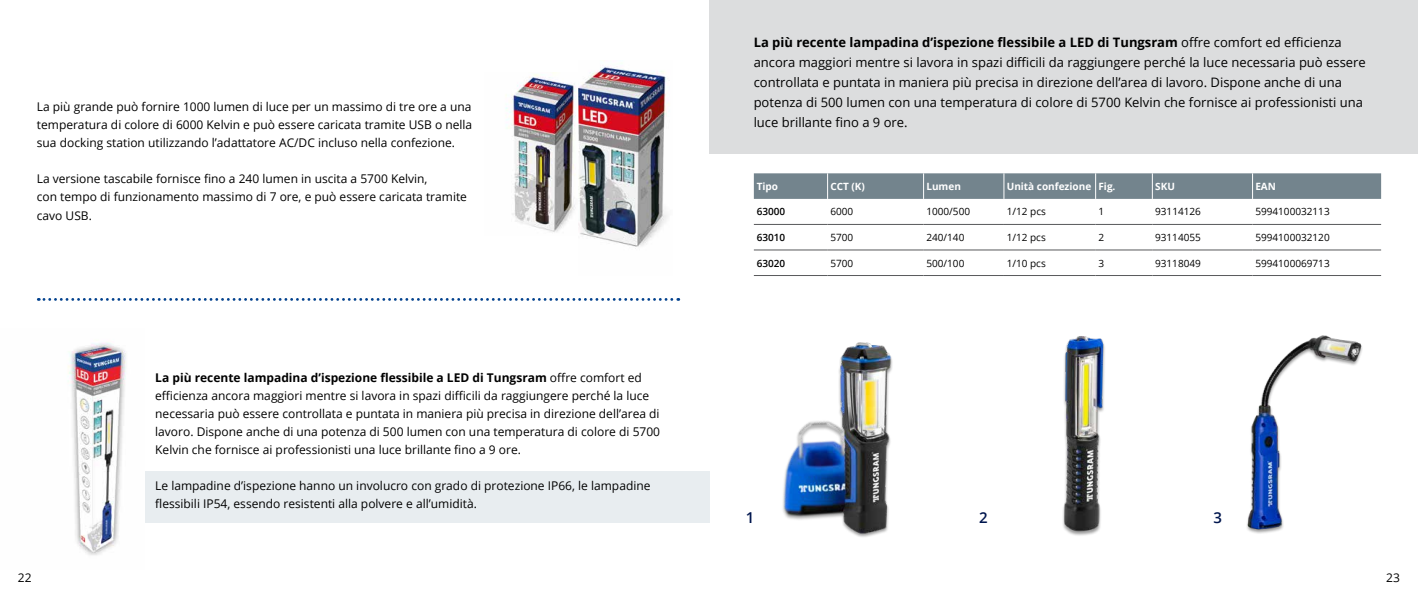
<style>
.page{position:relative;width:1418px;height:596px;background:#fff}
.page>*{position:absolute;margin:0;border:0;box-sizing:border-box;transform-origin:0 0}
.t1{font:600 15px "Open Sans";color:#00164e}
.t2{font:13px/20px "Open Sans";color:#000}
.t3{font:12px/18px "Open Sans";color:#000}
.t4{font:10px "Open Sans";color:#000}
.t5{font:700 10px "Open Sans";color:#fff}
.t6{font:600 10px "Open Sans";color:#000}
.s1{font-weight:700}
</style>
<div class="page">
<div style="left:0;top:471px;width:709px;height:51px;background:#e8edf0"></div>
<div style="left:709px;top:0;width:708px;height:154px;background:#dcddde"></div>
<img style="left:505px;top:72px;width:71px;height:160px">
<img style="left:578px;top:66px;width:92px;height:183px">
<img style="left:0;top:342px;width:145px;height:213px">
<hr style="left:754px;top:224px;width:73px;height:1px;background:#58595b">
<hr style="left:827px;top:224px;width:96px;height:1px;background:#58595b">
<hr style="left:923px;top:224px;width:80px;height:1px;background:#58595b">
<hr style="left:1003px;top:224px;width:92px;height:1px;background:#58595b">
<hr style="left:1095px;top:224px;width:57px;height:1px;background:#58595b">
<hr style="left:1152px;top:224px;width:100px;height:1px;background:#58595b">
<hr style="left:1252px;top:224px;width:128px;height:1px;background:#58595b">
<hr style="left:754px;top:249px;width:73px;height:1px;background:#58595b">
<hr style="left:827px;top:249px;width:96px;height:1px;background:#58595b">
<hr style="left:923px;top:249px;width:80px;height:1px;background:#58595b">
<hr style="left:1003px;top:249px;width:92px;height:1px;background:#58595b">
<hr style="left:1095px;top:249px;width:57px;height:1px;background:#58595b">
<hr style="left:1152px;top:249px;width:100px;height:1px;background:#58595b">
<hr style="left:1252px;top:249px;width:128px;height:1px;background:#58595b">
<hr style="left:754px;top:275px;width:73px;height:1px;background:#58595b">
<hr style="left:827px;top:275px;width:96px;height:1px;background:#58595b">
<hr style="left:923px;top:275px;width:80px;height:1px;background:#58595b">
<hr style="left:1003px;top:275px;width:92px;height:1px;background:#58595b">
<hr style="left:1095px;top:275px;width:57px;height:1px;background:#58595b">
<hr style="left:1152px;top:275px;width:100px;height:1px;background:#58595b">
<hr style="left:1252px;top:275px;width:128px;height:1px;background:#58595b">
<svg style="left:754px;top:173px;width:626px;height:26px;background:#76878f"></svg>
<img style="left:783px;top:342px;width:110px;height:195px">
<img style="left:1063px;top:336px;width:42px;height:197px">
<img style="left:1247px;top:335px;width:115px;height:199px">
<svg style="left:38px;top:298px;width:640px;height:2px"></svg>
<p class="t2" style="left:753px;top:32px;width:613px"><span class="s1">La più recente lampadina d’ispezione flessibile a LED di Tungsram</span> offre comfort ed efficienza ancora maggiori mentre si lavora in spazi difficili da raggiungere perché la luce necessaria può essere controllata e puntata in maniera più precisa in direzione dell’area di lavoro. Dispone anche di una potenza di 500 lumen con una temperatura di colore di 5700 Kelvin che fornisce ai professionisti una luce brillante fino a 9 ore.</p>
<p class="t3" style="left:37px;top:98px;width:437px;text-align:justify">La più grande può fornire 1000 lumen di luce per un massimo di tre ore a una temperatura di colore di 6000 Kelvin e può essere caricata tramite USB o nella sua docking station utilizzando l’adattatore AC/DC incluso nella confezione.</p>
<p class="t3" style="left:37px;top:170px;width:431px">La versione tascabile fornisce fino a 240 lumen in uscita a 5700 Kelvin,<br>con tempo di funzionamento massimo di 7 ore, e può essere caricata tramite cavo USB.</p>
<p class="t5" style="left:756px;top:179px;width:23px">Tipo</p>
<p class="t5" style="left:830px;top:179px;width:36px">CCT (K)</p>
<p class="t5" style="left:926px;top:179px;width:36px">Lumen</p>
<p class="t5" style="left:1006px;top:179px;width:110px">Unità confezione Fig.</p>
<p class="t5" style="left:1155px;top:179px;width:21px">SKU</p>
<p class="t5" style="left:1255px;top:179px;width:22px">EAN</p>
<p class="t6" style="left:756px;top:205px;width:30px">63000</p>
<p class="t4" style="left:830px;top:205px;width:24px">6000</p>
<p class="t4" style="left:926px;top:205px;width:45px">1000/500</p>
<p class="t4" style="left:1006px;top:205px;width:41px">1/12 pcs</p>
<p class="t4" style="left:1098px;top:205px;width:7px">1</p>
<p class="t4" style="left:1155px;top:205px;width:47px">93114126</p>
<p class="t4" style="left:1255px;top:205px;width:76px">5994100032113</p>
<p class="t6" style="left:756px;top:230px;width:30px">63010</p>
<p class="t4" style="left:830px;top:230px;width:24px">5700</p>
<p class="t4" style="left:926px;top:230px;width:39px">240/140</p>
<p class="t4" style="left:1006px;top:230px;width:41px">1/12 pcs</p>
<p class="t4" style="left:1098px;top:230px;width:7px">2</p>
<p class="t4" style="left:1155px;top:230px;width:47px">93114055</p>
<p class="t4" style="left:1255px;top:230px;width:76px">5994100032120</p>
<p class="t6" style="left:756px;top:256px;width:30px">63020</p>
<p class="t4" style="left:830px;top:256px;width:24px">5700</p>
<p class="t4" style="left:926px;top:256px;width:39px">500/100</p>
<p class="t4" style="left:1006px;top:256px;width:41px">1/10 pcs</p>
<p class="t4" style="left:1098px;top:256px;width:7px">3</p>
<p class="t4" style="left:1155px;top:256px;width:47px">93118049</p>
<p class="t4" style="left:1255px;top:256px;width:76px">5994100069713</p>
<p class="t3" style="left:155px;top:368px;width:506px"><span class="s1">La più recente lampadina d’ispezione flessibile a LED di Tungsram</span> offre comfort ed efficienza ancora maggiori mentre si lavora in spazi difficili da raggiungere perché la luce necessaria può essere controllata e puntata in maniera più precisa in direzione dell’area di lavoro. Dispone anche di una potenza di 500 lumen con una temperatura di colore di 5700<br>Kelvin che fornisce ai professionisti una luce brillante fino a 9 ore.</p>
<p class="t3" style="left:155px;top:476px;width:497px">Le lampadine d’ispezione hanno un involucro con grado di protezione IP66, le lampadine flessibili IP54, essendo resistenti alla polvere e all’umidità.</p>
<p class="t1" style="left:746px;top:506px;width:10px">1</p>
<p class="t1" style="left:979px;top:506px;width:10px">2</p>
<p class="t1" style="left:1213px;top:506px;width:10px">3</p>
<p class="t3" style="left:18px;top:568px;width:15px">22</p>
<p class="t3" style="left:1386px;top:568px;width:15px">23</p>
</div>
